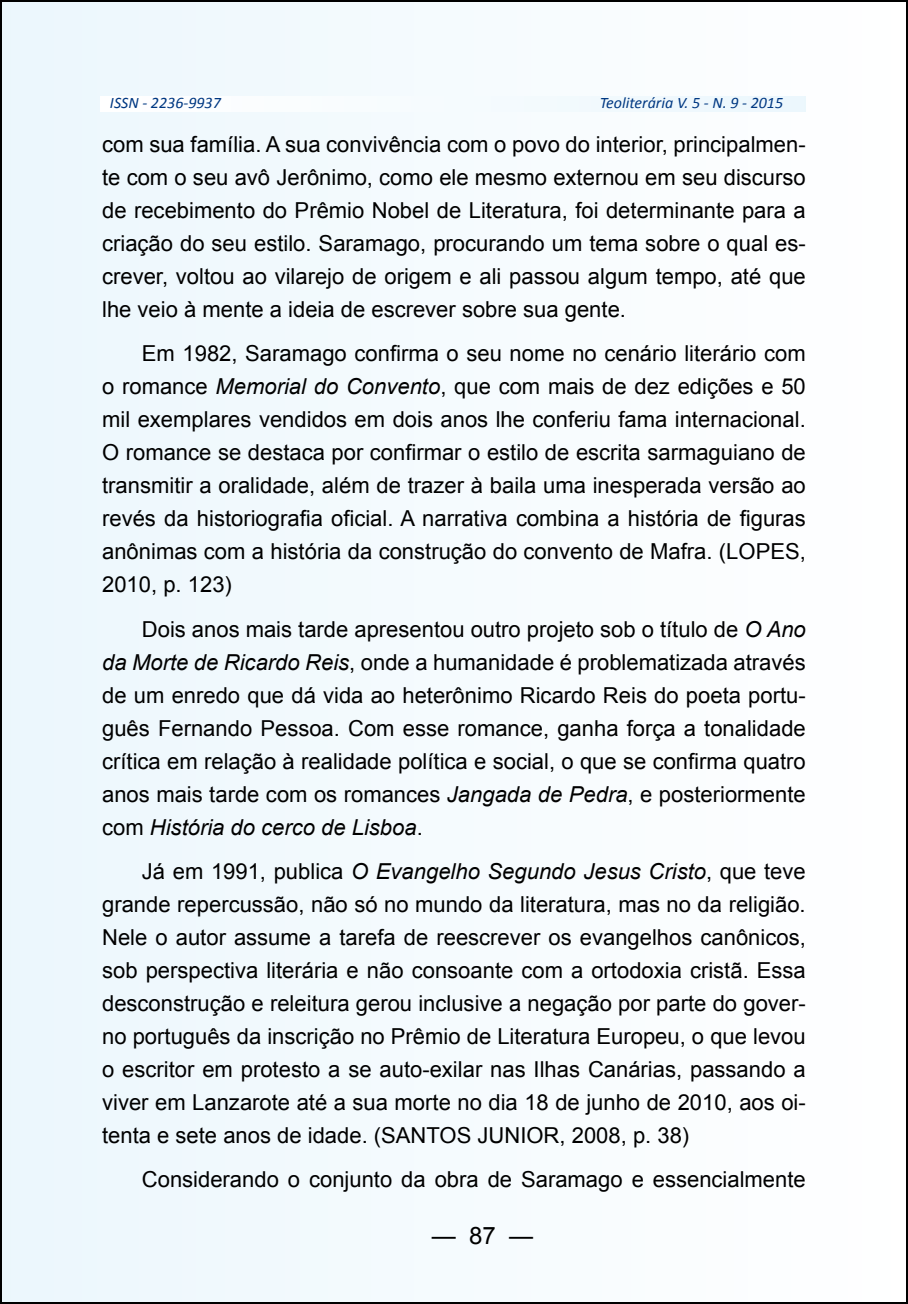
<style>
.page{position:relative;width:908px;height:1304px;background:#fff}
.page>*{position:absolute;margin:0;border:0;box-sizing:border-box;transform-origin:0 0}
.t1{font:24px "Arial";color:#000}
.t2{font:22px/33px "Arial";color:#000;text-align:justify}
.t3{font:italic 16px "Calibri";color:#003882}
.s1{font-style:italic}
</style>
<div class="page">
<div style="left:1px;top:1px;width:905px;height:1302px;background:#f5fbfe"></div>
<p class="t3" style="left:110px;top:93px;width:112px">ISSN - 2236-9937</p>
<p class="t3" style="left:599px;top:93px;width:185px">Teoliterária V. 5 - N. 9 - 2015</p>
<p class="t2" style="left:102px;top:128px;width:705px">com sua família. A sua convivência com o povo do interior, principalmen&shy;te com o seu avô Jerônimo, como ele mesmo externou em seu discurso de recebimento do Prêmio Nobel de Literatura, foi determinante para a criação do seu estilo. Saramago, procurando um tema sobre o qual es&shy;crever, voltou ao vilarejo de origem e ali passou algum tempo, até que lhe veio à mente a ideia de escrever sobre sua gente.</p>
<p class="t2" style="left:102px;top:337px;width:705px;text-indent:40px">Em 1982, Saramago confirma o seu nome no cenário literário com o romance <span class="s1">Memorial do Convento</span>, que com mais de dez edições e 50 mil exemplares vendidos em dois anos lhe conferiu fama internacional.<br>O romance se destaca por confirmar o estilo de escrita sarmaguiano de transmitir a oralidade, além de trazer à baila uma inesperada versão ao revés da historiografia oficial. A narrativa combina a história de figuras anônimas com a história da construção do convento de Mafra. (LOPES, 2010, p. 123)</p>
<p class="t2" style="left:102px;top:613px;width:705px;text-indent:40px">Dois anos mais tarde apresentou outro projeto sob o título de <span class="s1">O Ano da Morte de Ricardo Reis</span>, onde a humanidade é problematizada através de um enredo que dá vida ao heterônimo Ricardo Reis do poeta portu&shy;guês Fernando Pessoa. Com esse romance, ganha força a tonalidade crítica em relação à realidade política e social, o que se confirma quatro anos mais tarde com os romances <span class="s1">Jangada de Pedra</span>, e posteriormente com <span class="s1">História do cerco de Lisboa</span>.</p>
<p class="t2" style="left:102px;top:855px;width:704px;text-indent:40px">Já em 1991, publica <span class="s1">O Evangelho Segundo Jesus Cristo</span>, que teve grande repercussão, não só no mundo da literatura, mas no da religião.<br>Nele o autor assume a tarefa de reescrever os evangelhos canônicos, sob perspectiva literária e não consoante com a ortodoxia cristã. Essa desconstrução e releitura gerou inclusive a negação por parte do gover&shy;no português da inscrição no Prêmio de Literatura Europeu, o que levou o escritor em protesto a se auto-exilar nas Ilhas Canárias, passando a viver em Lanzarote até a sua morte no dia 18 de junho de 2010, aos oi&shy;tenta e sete anos de idade. (SANTOS JUNIOR, 2008, p. 38)</p>
<p class="t2" style="left:142px;top:1163px;width:665px">Considerando o conjunto da obra de Saramago e essencialmente</p>
<p class="t1" style="left:431px;top:1219px;width:103px">— 87 —</p>
</div>
